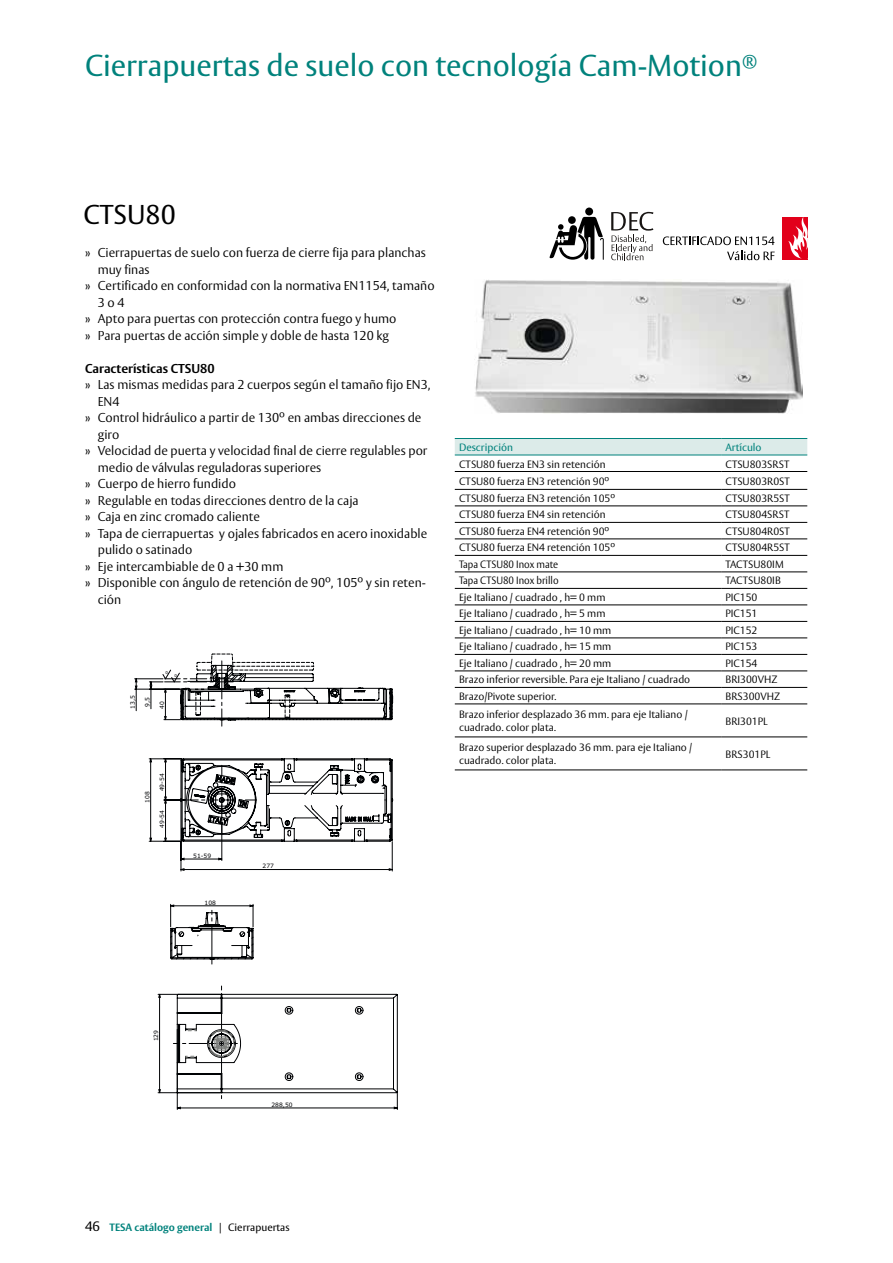
<style>
.page{position:relative;width:893px;height:1263px;background:#fff}
.page>*{position:absolute;margin:0;border:0;box-sizing:border-box;transform-origin:0 0}
.t1{font:30px "ASSA Vesta";color:#00827c}
.t2{font:27px "ASSA Vesta";color:#000}
.t3{font:300 12.75px "ASSA Vesta";color:#000}
.t4{font:700 12.75px "ASSA Vesta";color:#000}
.t5{font:300 10.5px/13.5px "ASSA Vesta";color:#000}
.t6{font:300 10.5px "ASSA Vesta";color:#000;scale:.94 1}
.t7{font:700 10.5px "ASSA Vesta";color:#00827c}
.t8{font:10.5px "ASSA Vesta";color:#00827c}
.t9{font:6px "Verdana";color:#000204}
.t10{font:4.05px "Verdana";color:#000204}
.s1{font-weight:400;font-size:13.5px;color:#000}
.s2{font-weight:400;color:#000}
</style>
<div class="page">
<div style="left:455px;top:439px;width:352px;height:16px;background:#dcebe9"></div>
<svg style="left:455px;top:488px;width:352px;height:250px"></svg>
<hr style="left:455px;top:455px;width:266px;height:1px;background:#00827c">
<hr style="left:455px;top:471px;width:266px;height:1px;background:#000">
<hr style="left:455px;top:489px;width:266px;height:1px;background:#000">
<hr style="left:455px;top:505px;width:266px;height:1px;background:#000">
<hr style="left:455px;top:522px;width:266px;height:1px;background:#000">
<hr style="left:455px;top:538px;width:266px;height:1px;background:#000">
<hr style="left:455px;top:555px;width:266px;height:1px;background:#000">
<hr style="left:455px;top:571px;width:266px;height:1px;background:#000">
<hr style="left:455px;top:588px;width:266px;height:1px;background:#000">
<hr style="left:455px;top:604px;width:266px;height:1px;background:#000">
<hr style="left:455px;top:621px;width:266px;height:1px;background:#000">
<hr style="left:455px;top:637px;width:266px;height:1px;background:#000">
<hr style="left:455px;top:654px;width:266px;height:1px;background:#000">
<hr style="left:455px;top:670px;width:266px;height:1px;background:#000">
<hr style="left:455px;top:687px;width:266px;height:1px;background:#000">
<hr style="left:455px;top:703px;width:266px;height:1px;background:#000">
<hr style="left:455px;top:736px;width:266px;height:1px;background:#000">
<hr style="left:455px;top:769px;width:266px;height:1px;background:#000">
<hr style="left:721px;top:455px;width:86px;height:1px;background:#00827c">
<hr style="left:721px;top:471px;width:86px;height:1px;background:#000">
<hr style="left:721px;top:489px;width:86px;height:1px;background:#000">
<hr style="left:721px;top:505px;width:86px;height:1px;background:#000">
<hr style="left:721px;top:522px;width:86px;height:1px;background:#000">
<hr style="left:721px;top:538px;width:86px;height:1px;background:#000">
<hr style="left:721px;top:555px;width:86px;height:1px;background:#000">
<hr style="left:721px;top:571px;width:86px;height:1px;background:#000">
<hr style="left:721px;top:588px;width:86px;height:1px;background:#000">
<hr style="left:721px;top:604px;width:86px;height:1px;background:#000">
<hr style="left:721px;top:621px;width:86px;height:1px;background:#000">
<hr style="left:721px;top:637px;width:86px;height:1px;background:#000">
<hr style="left:721px;top:654px;width:86px;height:1px;background:#000">
<hr style="left:721px;top:670px;width:86px;height:1px;background:#000">
<hr style="left:721px;top:687px;width:86px;height:1px;background:#000">
<hr style="left:721px;top:703px;width:86px;height:1px;background:#000">
<hr style="left:721px;top:736px;width:86px;height:1px;background:#000">
<hr style="left:721px;top:769px;width:86px;height:1px;background:#000">
<hr style="left:455px;top:438px;width:266px;height:1px;background:#00827c">
<hr style="left:721px;top:438px;width:86px;height:1px;background:#00827c">
<img style="left:475px;top:280px;width:328px;height:134px">
<hr style="left:181px;top:841px;width:1px;height:30px;background:#000204">
<hr style="left:392px;top:841px;width:1px;height:30px;background:#000204">
<svg style="left:134px;top:654px;width:260px;height:216px"></svg>
<svg style="left:157px;top:986px;width:241px;height:123px"></svg>
<svg style="left:170px;top:903px;width:84px;height:61px"></svg>
<svg style="left:611px;top:212px;width:42px;height:48px"></svg>
<div style="left:585px;top:208px;width:8px;height:7px;background:#000;border-radius:50%"></div>
<svg style="left:550px;top:217px;width:54px;height:43px"></svg>
<div style="left:782px;top:217px;width:26px;height:43px;background:#e2001a"></div>
<svg style="left:788px;top:217px;width:20px;height:42px"></svg>
<svg style="left:727px;top:251px;width:48px;height:9px"></svg>
<svg style="left:663px;top:236px;width:111px;height:9px"></svg>
<h1 class="t1" style="left:85px;top:47px;width:674px">Cierrapuertas de suelo con tecnología Cam-Motion<sup>®</sup></h1>
<h2 class="t2" style="left:84px;top:198px;width:94px">CTSU80</h2>
<p class="t3" style="left:85px;top:245px;width:342px">» Cierrapuertas de suelo con fuerza de cierre fija para planchas</p>
<p class="t3" style="left:98px;top:261px;width:53px">muy finas</p>
<p class="t3" style="left:85px;top:278px;width:351px">» Certificado en conformidad con la normativa EN1154, tamaño</p>
<p class="t3" style="left:98px;top:294px;width:28px">3 o 4</p>
<p class="t3" style="left:85px;top:311px;width:313px">» Apto para puertas con protección contra fuego y humo</p>
<p class="t3" style="left:85px;top:327px;width:306px">» Para puertas de acción simple y doble de hasta 120 kg</p>
<p class="t4" style="left:85px;top:360px;width:131px">Características CTSU80</p>
<p class="t3" style="left:85px;top:377px;width:347px">» Las mismas medidas para 2 cuerpos según el tamaño fijo EN3,</p>
<p class="t3" style="left:98px;top:393px;width:23px">EN4</p>
<p class="t3" style="left:85px;top:410px;width:338px">» Control hidráulico a partir de 130º en ambas direcciones de</p>
<p class="t3" style="left:98px;top:426px;width:23px">giro</p>
<p class="t3" style="left:85px;top:443px;width:344px">» Velocidad de puerta y velocidad final de cierre regulables por</p>
<p class="t3" style="left:98px;top:459px;width:225px">medio de válvulas reguladoras superiores</p>
<p class="t3" style="left:85px;top:476px;width:152px">» Cuerpo de hierro fundido</p>
<p class="t3" style="left:85px;top:492px;width:275px">» Regulable en todas direcciones dentro de la caja</p>
<p class="t3" style="left:85px;top:509px;width:176px">» Caja en zinc cromado caliente</p>
<p class="t3" style="left:85px;top:525px;width:344px">» Tapa de cierrapuertas y ojales fabricados en acero inoxidable</p>
<p class="t3" style="left:98px;top:542px;width:96px">pulido o satinado</p>
<p class="t3" style="left:85px;top:558px;width:200px">» Eje intercambiable de 0 a +30 mm</p>
<p class="t3" style="left:85px;top:575px;width:343px">» Disponible con ángulo de retención de 90º, 105º y sin reten-</p>
<p class="t3" style="left:98px;top:591px;width:25px">ción</p>
<p class="t9" style="left:129px;top:708px;width:15px;rotate:-90deg">13,5</p>
<p class="t9" style="left:143px;top:707px;width:11px;rotate:-90deg">9,5</p>
<p class="t10" style="left:166px;top:669px;width:4px">0</p>
<p class="t10" style="left:174px;top:672px;width:4px">0</p>
<p class="t9" style="left:158px;top:709px;width:9px;rotate:-90deg">40</p>
<p class="t9" style="left:143px;top:803px;width:13px;rotate:-90deg">108</p>
<p class="t9" style="left:158px;top:791px;width:19px;rotate:-90deg">49-54</p>
<p class="t9" style="left:158px;top:828px;width:19px;rotate:-90deg">49-54</p>
<p class="t9" style="left:193px;top:851px;width:19px">51-59</p>
<p class="t9" style="left:205px;top:898px;width:13px">108</p>
<p class="t9" style="left:263px;top:862px;width:13px">277</p>
<p class="t8" style="left:459px;top:441px;width:55px">Descripción</p>
<p class="t8" style="left:725px;top:441px;width:38px">Artículo</p>
<p class="t5" style="left:459px;top:457px;width:148px">CTSU80 fuerza EN3 sin retención</p>
<p class="t5" style="left:725px;top:457px;width:65px">CTSU803SRST</p>
<p class="t5" style="left:459px;top:475px;width:152px">CTSU80 fuerza EN3 retención 90º</p>
<p class="t5" style="left:725px;top:475px;width:66px">CTSU803R0ST</p>
<p class="t5" style="left:459px;top:492px;width:158px">CTSU80 fuerza EN3 retención 105º</p>
<p class="t5" style="left:725px;top:492px;width:66px">CTSU803R5ST</p>
<p class="t5" style="left:459px;top:508px;width:148px">CTSU80 fuerza EN4 sin retención</p>
<p class="t5" style="left:725px;top:508px;width:65px">CTSU804SRST</p>
<p class="t5" style="left:459px;top:525px;width:152px">CTSU80 fuerza EN4 retención 90º</p>
<p class="t5" style="left:725px;top:525px;width:66px">CTSU804R0ST</p>
<p class="t5" style="left:459px;top:541px;width:158px">CTSU80 fuerza EN4 retención 105º</p>
<p class="t5" style="left:725px;top:541px;width:66px">CTSU804R5ST</p>
<p class="t6" style="left:459px;top:558px;width:107px">Tapa CTSU80 Inox mate</p>
<p class="t5" style="left:725px;top:558px;width:60px">TACTSU80IM</p>
<p class="t6" style="left:459px;top:574px;width:107px">Tapa CTSU80 Inox brillo</p>
<p class="t5" style="left:725px;top:574px;width:57px">TACTSU80IB</p>
<p class="t5" style="left:459px;top:591px;width:148px">Eje Italiano / cuadrado , h= 0 mm</p>
<p class="t5" style="left:725px;top:591px;width:33px">PIC150</p>
<p class="t5" style="left:459px;top:607px;width:148px">Eje Italiano / cuadrado , h= 5 mm</p>
<p class="t5" style="left:725px;top:607px;width:33px">PIC151</p>
<p class="t5" style="left:459px;top:624px;width:154px">Eje Italiano / cuadrado , h= 10 mm</p>
<p class="t5" style="left:725px;top:624px;width:33px">PIC152</p>
<p class="t5" style="left:459px;top:640px;width:154px">Eje Italiano / cuadrado , h= 15 mm</p>
<p class="t5" style="left:725px;top:640px;width:33px">PIC153</p>
<p class="t5" style="left:459px;top:657px;width:154px">Eje Italiano / cuadrado , h= 20 mm</p>
<p class="t5" style="left:725px;top:657px;width:33px">PIC154</p>
<p class="t5" style="left:459px;top:673px;width:233px">Brazo inferior reversible. Para eje Italiano / cuadrado</p>
<p class="t5" style="left:725px;top:673px;width:54px">BRI300VHZ</p>
<p class="t5" style="left:459px;top:690px;width:99px">Brazo/Pivote superior.</p>
<p class="t5" style="left:725px;top:690px;width:56px">BRS300VHZ</p>
<p class="t5" style="left:459px;top:708px;width:230px">Brazo inferior desplazado 36 mm. para eje Italiano / cuadrado. color plata.</p>
<p class="t5" style="left:725px;top:715px;width:44px">BRI301PL</p>
<p class="t5" style="left:459px;top:741px;width:235px">Brazo superior desplazado 36 mm. para eje Italiano / cuadrado. color plata.</p>
<p class="t5" style="left:725px;top:748px;width:46px">BRS301PL</p>
<p class="t9" style="left:475px;top:659px;width:13px">108</p>
<p class="t9" style="left:152px;top:1041px;width:13px;rotate:-90deg">129</p>
<p class="t9" style="left:271px;top:1100px;width:23px">288,50</p>
<p class="t7" style="left:85px;top:1220px;width:206px"><span class="s1">46</span> TESA catálogo general <span class="s2">| Cierrapuertas</span></p>
</div>
